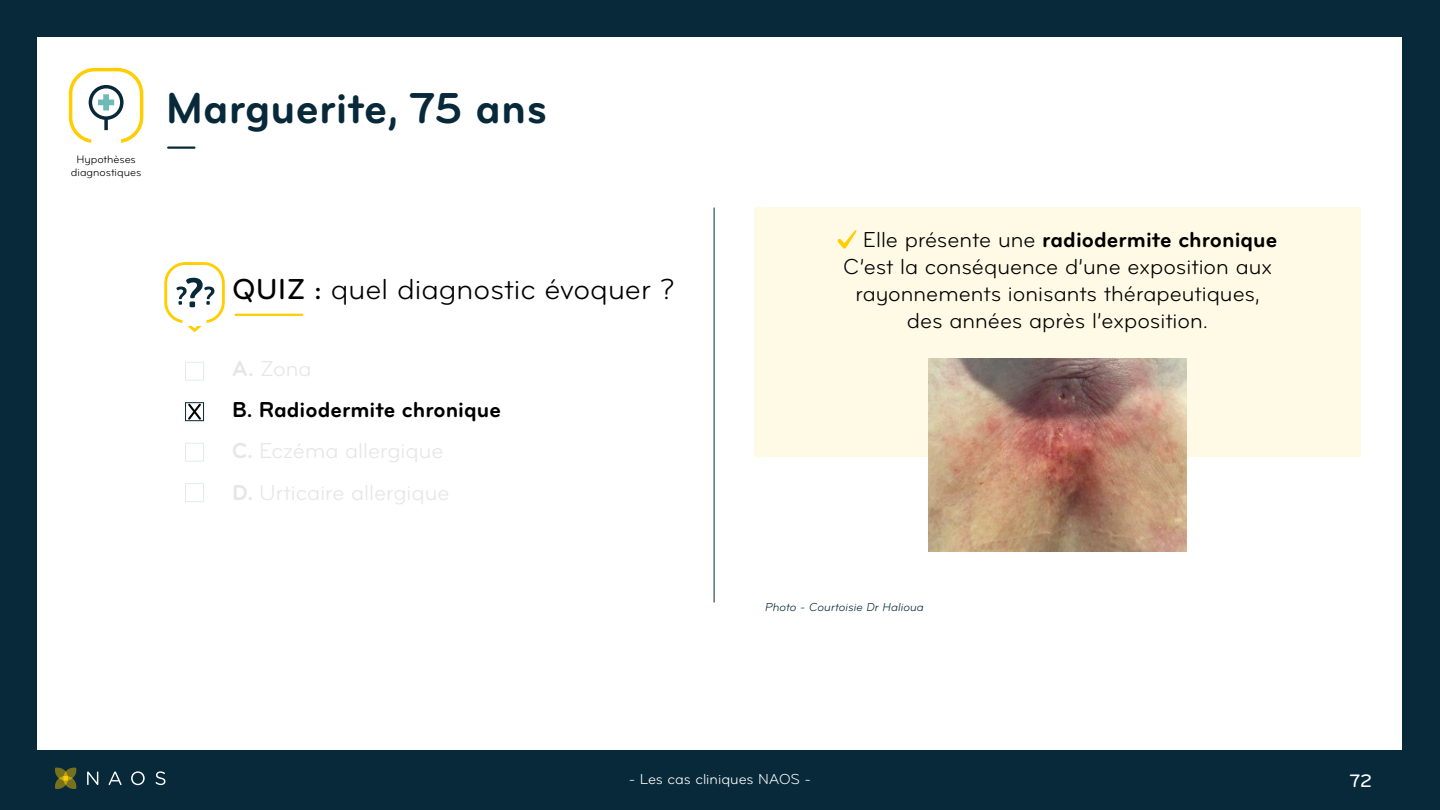
<style>
.page{position:relative;width:1440px;height:810px;background:#072939}
.page>*{position:absolute;margin:0;border:0;box-sizing:border-box;transform-origin:0 0}
.t1{font:45px "Bryant Naos Bold";color:#072939}
.t2{font:30px "Bryant Naos Regular";color:#000}
.t3{font:22.5px/27px "Bryant Naos Regular";color:#000;text-align:center}
.t4{font:22.5px "Bryant Naos Bold";color:#000}
.t5{font:22.5px/41.2px "Bryant Naos Regular";color:#e6e6e6}
.t6{font:18.75px "Bryant Naos Medium";color:#fff}
.t7{font:15px "Bryant Naos Regular";color:#fff}
.t8{font:italic 12px "Bryant Naos Regular";color:#072939}
.t9{font:11.25px/13.5px "Bryant Naos Regular";color:#000;text-align:center}
.s1{font-family:"Bryant Naos Medium"}
.s2{font-family:"Bryant Naos Bold"}
.s3{font-family:"Bryant Naos Regular"}
</style>
<div class="page">
<div style="left:38px;top:38px;width:1364px;height:712px;background:#fff"></div>
<svg style="left:156px;top:771px;width:9px;height:14px"></svg>
<svg style="left:87px;top:772px;width:11px;height:13px"></svg>
<svg style="left:109px;top:772px;width:13px;height:13px"></svg>
<svg style="left:131px;top:771px;width:14px;height:14px"></svg>
<svg style="left:55px;top:768px;width:21px;height:21px"></svg>
<div style="left:754px;top:328px;width:607px;height:128px;background:#fffae6"></div>
<hr style="left:714px;top:208px;width:1px;height:394px;background:#072939">
<svg style="left:164px;top:262px;width:61px;height:70px"></svg>
<hr style="left:236px;top:314px;width:66px;height:2px;background:#ffcd00">
<div style="left:185px;top:362px;width:19px;height:19px;border:1px solid #e6eaeb"></div>
<div style="left:185px;top:402px;width:19px;height:19px;border:1px solid #072939"></div>
<div style="left:185px;top:443px;width:19px;height:19px;border:1px solid #e6eaeb"></div>
<div style="left:185px;top:483px;width:19px;height:19px;border:1px solid #e6eaeb"></div>
<svg style="left:69px;top:68px;width:74px;height:75px"></svg>
<hr style="left:168px;top:146px;width:26px;height:3px;background:#072939">
<svg style="left:188px;top:404px;width:13px;height:16px"></svg>
<div style="left:754px;top:208px;width:607px;height:142px;background:#fffae6"></div>
<svg style="left:838px;top:230px;width:18px;height:19px"></svg>
<img style="left:929px;top:359px;width:258px;height:193px">
<p class="t9" style="left:71px;top:152px;width:72px">Hypothèses diagnostiques</p>
<h1 class="t1" style="left:166px;top:80px;width:383px">Marguerite, 75 ans</h1>
<h2 class="t2" style="left:232px;top:272px;width:444px"><span class="s1">QUIZ :</span> quel diagnostic évoquer ?</h2>
<p class="t5" style="left:232px;top:348px;width:81px"><span class="s2">A.</span> Zona</p>
<p class="t4" style="left:232px;top:396px;width:270px">B. Radiodermite chronique</p>
<p class="t5" style="left:232px;top:430px;width:219px"><span class="s2">C.</span> Eczéma allergique<br><span class="s2">D.</span> Urticaire allergique</p>
<p class="t4" style="left:863px;top:225px;width:416px"><span class="s3">Elle présente une</span> radiodermite chronique</p>
<p class="t3" style="left:843px;top:253px;width:431px">C’est la conséquence d’une exposition aux rayonnements ionisants thérapeutiques, des années après l’exposition.</p>
<p class="t8" style="left:765px;top:600px;width:160px">Photo - Courtoisie Dr Halioua</p>
<p class="t7" style="left:629px;top:770px;width:184px">- Les cas cliniques NAOS -</p>
<p class="t6" style="left:1350px;top:769px;width:24px">72</p>
</div>
